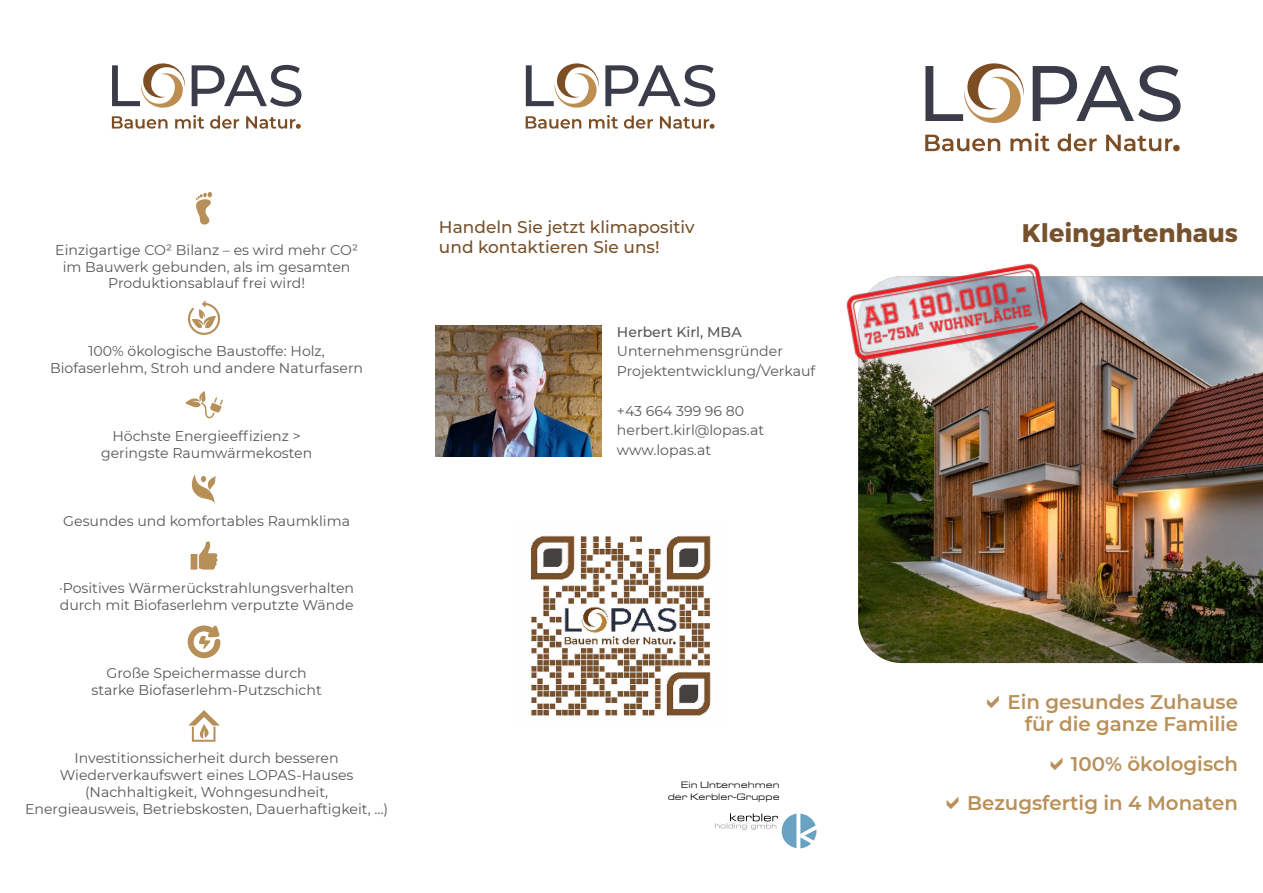
<style>
.page{position:relative;width:1263px;height:893px;background:#fff}
.page>*{position:absolute;margin:0;border:0;box-sizing:border-box;transform-origin:0 0}
.t1{font:700 25.35px "Montserrat";color:#77512c}
.t2{font:600 19.8px/22.6px "Montserrat";color:#b9905a;text-align:right}
.t3{font:500 16.95px "Montserrat";color:#77512c}
.t4{font:14.1px/17px "Montserrat";color:#575756;text-align:center}
.t5{font:500 14.1px "Montserrat";color:#575756}
.t6{font:9.6px/11.7px "Eurostile Extended";color:#000;text-align:right}
</style>
<div class="page">
<img style="left:858px;top:276px;width:405px;height:387px">
<svg style="left:1033px;top:65px;width:147px;height:57px"></svg>
<svg style="left:925px;top:63px;width:99px;height:60px"></svg>
<svg style="left:925px;top:135px;width:75px;height:16px"></svg>
<svg style="left:1010px;top:133px;width:40px;height:18px"></svg>
<svg style="left:1057px;top:134px;width:40px;height:17px"></svg>
<svg style="left:1106px;top:135px;width:66px;height:16px"></svg>
<div style="left:1173px;top:145px;width:7px;height:6px;background:#7d4e24;border-radius:50%"></div>
<svg style="left:605px;top:65px;width:110px;height:42px"></svg>
<svg style="left:526px;top:63px;width:73px;height:45px"></svg>
<svg style="left:526px;top:116px;width:55px;height:13px"></svg>
<svg style="left:589px;top:115px;width:29px;height:14px"></svg>
<svg style="left:624px;top:116px;width:29px;height:13px"></svg>
<svg style="left:660px;top:116px;width:54px;height:13px"></svg>
<svg style="left:192px;top:65px;width:109px;height:42px"></svg>
<svg style="left:112px;top:63px;width:73px;height:45px"></svg>
<svg style="left:112px;top:116px;width:56px;height:13px"></svg>
<svg style="left:175px;top:115px;width:29px;height:14px"></svg>
<svg style="left:210px;top:116px;width:29px;height:13px"></svg>
<svg style="left:246px;top:116px;width:55px;height:13px"></svg>
<img style="left:435px;top:326px;width:167px;height:130px">
<img style="left:530px;top:535px;width:181px;height:181px">
<svg style="left:196px;top:192px;width:16px;height:33px"></svg>
<svg style="left:188px;top:300px;width:33px;height:35px"></svg>
<svg style="left:185px;top:391px;width:38px;height:27px"></svg>
<svg style="left:192px;top:474px;width:24px;height:30px"></svg>
<svg style="left:191px;top:541px;width:26px;height:29px"></svg>
<svg style="left:188px;top:625px;width:33px;height:33px"></svg>
<svg style="left:188px;top:710px;width:32px;height:32px"></svg>
<img style="left:846px;top:263px;width:214px;height:109px">
<svg style="left:715px;top:813px;width:101px;height:35px"></svg>
<p class="t3" style="left:439px;top:215px;width:257px">Handeln Sie jetzt klimapositiv</p>
<p class="t4" style="left:55px;top:241px;width:304px">Einzigartige CO² Bilanz – es wird mehr CO²</p>
<p class="t3" style="left:439px;top:235px;width:222px">und kontaktieren Sie uns!</p>
<p class="t4" style="left:63px;top:258px;width:289px">im Bauwerk gebunden, als im gesamten<br>Produktionsablauf frei wird!</p>
<p class="t4" style="left:50px;top:342px;width:314px">100% ökologische Baustoffe: Holz,<br>Biofaserlehm, Stroh und andere Naturfasern</p>
<p class="t4" style="left:101px;top:427px;width:213px">Höchste Energieeffizienz &gt; geringste Raumwärmekosten</p>
<p class="t4" style="left:63px;top:512px;width:288px">Gesundes und komfortables Raumklima</p>
<p class="t4" style="left:59px;top:579px;width:296px;text-align:left">·Positives Wärmerückstrahlungsverhalten durch mit Biofaserlehm verputzte Wände</p>
<p class="t4" style="left:92px;top:664px;width:232px">Große Speichermasse durch starke Biofaserlehm-Putzschicht</p>
<p class="t4" style="left:25px;top:749px;width:365px">Investitionssicherheit durch besseren Wiederverkaufswert eines LOPAS-Hauses (Nachhaltigkeit, Wohngesundheit,<br>Energieausweis, Betriebskosten, Dauerhaftigkeit, …)</p>
<p class="t5" style="left:617px;top:322px;width:126px">Herbert Kirl, MBA</p>
<p class="t4" style="left:617px;top:341px;width:200px;line-height:19.8px;text-align:left">Unternehmensgründer<br>Projektentwicklung/Verkauf</p>
<p class="t4" style="left:617px;top:400px;width:149px;line-height:19.8px;text-align:left">+43 664 399 96 80 herbert.kirl@lopas.at www.lopas.at</p>
<p class="t6" style="left:668px;top:779px;width:113px">Ein Unternehmen der Kerbler-Gruppe</p>
<h1 class="t1" style="left:1022px;top:217px;width:218px">Kleingartenhaus</h1>
<h2 class="t2" style="left:1007px;top:690px;width:232px">Ein gesundes Zuhause für die ganze Familie</h2>
<h2 class="t2" style="left:1071px;top:752px;width:169px">100% ökologisch</h2>
<h2 class="t2" style="left:967px;top:791px;width:272px">Bezugsfertig in 4 Monaten</h2>
</div>
